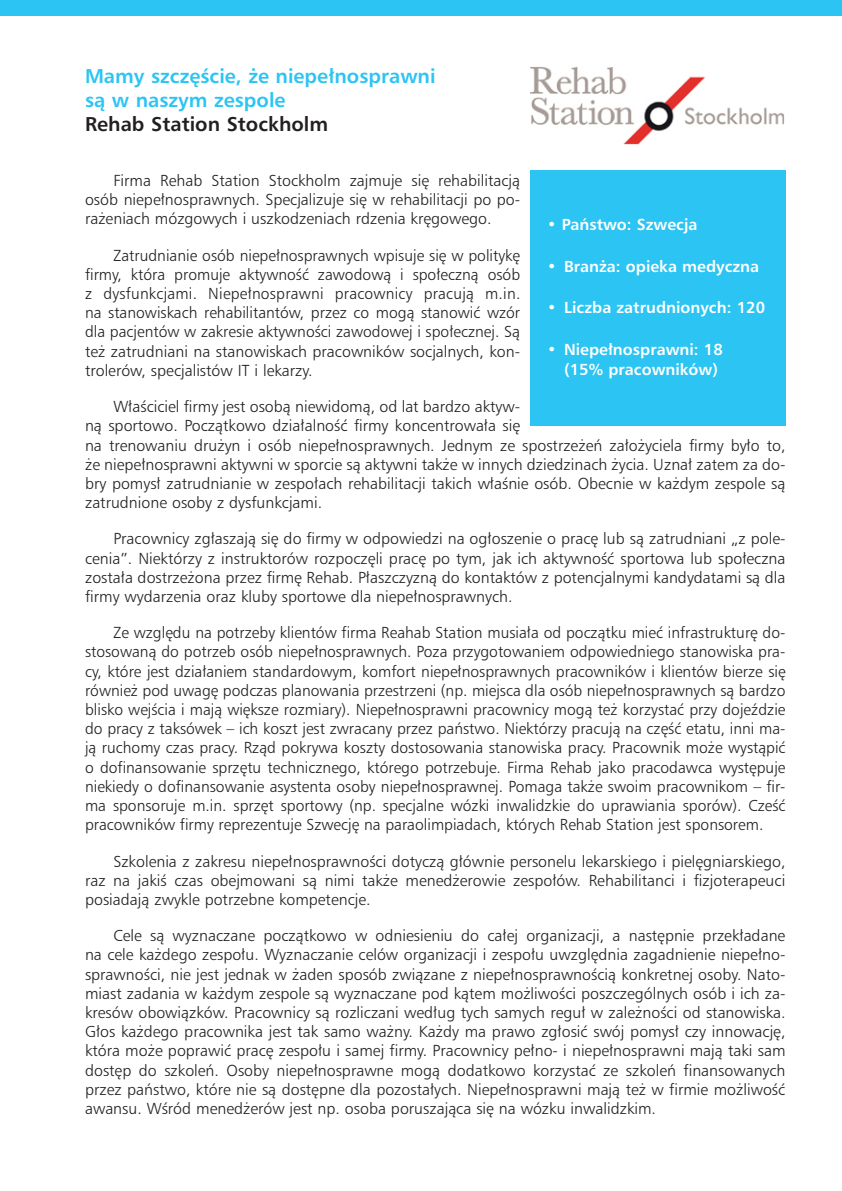
<style>
.page{position:relative;width:842px;height:1191px;background:#fff}
.page>*{position:absolute;margin:0;border:0;box-sizing:border-box;transform-origin:0 0}
.t1{font:700 20px/24px "Humanist Triple Seven PL";color:#2bc4f3}
.t2{font:700 20px "Humanist Triple Seven PL";color:#231f20}
.t3{font:300 16px/19.2px "Humanist Triple Seven PL";color:#231f20;text-align:justify}
.t4{font:700 16px/19.2px "Humanist Triple Seven PL";color:#fff;text-align:right}
</style>
<div class="page">
<div style="left:0;top:0;width:842px;height:16px;background:#2bc4f3"></div>
<div style="left:530px;top:170px;width:255px;height:255px;background:#2bc4f3"></div>
<img style="left:531px;top:67px;width:253px;height:78px">
<p class="t1" style="left:85px;top:66px;width:352px">Mamy szcz´Êcie, ˝e niepe∏nosprawni sà w naszym zespole</p>
<p class="t2" style="left:85px;top:116px;width:245px">Rehab Station Stockholm</p>
<p class="t3" style="left:85px;top:172px;width:437px;text-indent:28px">Firma Rehab Station Stockholm zajmuje si´ rehabilitacjà osób niepe∏nosprawnych. Specjalizuje si´ w rehabilitacji po po&shy;ra˝eniach mózgowych i uszkodzeniach rdzenia kr´gowego.</p>
<p class="t3" style="left:85px;top:247px;width:437px;text-indent:28px">Zatrudnianie osób niepe∏nosprawnych wpisuje si´ w polityk´ firmy, która promuje aktywnoÊç zawodowà i spo∏ecznà osób z dysfunkcjami. Niepe∏nosprawni pracownicy pracujà m.in. na stanowiskach rehabilitantów, przez co mogà stanowiç wzór dla pacjentów w zakresie aktywnoÊci zawodowej i spo∏ecznej. Sà te˝ zatrudniani na stanowiskach pracowników socjalnych, kon&shy;trolerów, specjalistów IT i lekarzy.</p>
<p class="t3" style="left:85px;top:398px;width:702px;text-align:left;text-indent:28px">W∏aÊciciel firmy jest osobà niewidomà, od lat bardzo aktyw-<br>nà sportowo. Poczàtkowo dzia∏alnoÊç firmy koncentrowa∏a si´<br>na trenowaniu dru˝yn i osób niepe∏nosprawnych. Jednym ze spostrze˝eƒ za∏o˝yciela firmy by∏o to, ˝e niepe∏nosprawni aktywni w sporcie sà aktywni tak˝e w innych dziedzinach ˝ycia. Uzna∏ zatem za do&shy;bry pomys∏ zatrudnianie w zespo∏ach rehabilitacji takich w∏aÊnie osób. Obecnie w ka˝dym zespole sà zatrudnione osoby z dysfunkcjami.</p>
<p class="t3" style="left:85px;top:530px;width:702px;text-indent:28px">Pracownicy zg∏aszajà si´ do firmy w odpowiedzi na og∏oszenie o prac´ lub sà zatrudniani „z pole&shy;cenia”. Niektórzy z instruktorów rozpocz´li prac´ po tym, jak ich aktywnoÊç sportowa lub spo∏eczna zosta∏a dostrze˝ona przez firm´ Rehab. P∏aszczyznà do kontaktów z potencjalnymi kandydatami sà dla firmy wydarzenia oraz kluby sportowe dla niepe∏nosprawnych.</p>
<p class="t3" style="left:85px;top:624px;width:702px;text-indent:28px">Ze wzgl´du na potrzeby klientów firma Reahab Station musia∏a od poczàtku mieç infrastruktur´ do&shy;stosowanà do potrzeb osób niepe∏nosprawnych. Poza przygotowaniem odpowiedniego stanowiska pra&shy;cy, które jest dzia∏aniem standardowym, komfort niepe∏nosprawnych pracowników i klientów bierze si´ równie˝ pod uwag´ podczas planowania przestrzeni (np. miejsca dla osób niepe∏nosprawnych sà bardzo blisko wejÊcia i majà wi´ksze rozmiary). Niepe∏nosprawni pracownicy mogà te˝ korzystaç przy dojeêdzie do pracy z taksówek – ich koszt jest zwracany przez paƒstwo. Niektórzy pracujà na cz´Êç etatu, inni ma&shy;jà ruchomy czas pracy. Rzàd pokrywa koszty dostosowania stanowiska pracy. Pracownik mo˝e wystàpiç o dofinansowanie sprz´tu technicznego, którego potrzebuje. Firma Rehab jako pracodawca wyst´puje niekiedy o dofinansowanie asystenta osoby niepe∏nosprawnej. Pomaga tak˝e swoim pracownikom – fir&shy;ma sponsoruje m.in. sprz´t sportowy (np. specjalne wózki inwalidzkie do uprawiania sporów). CzeÊç pracowników firmy reprezentuje Szwecj´ na paraolimpiadach, których Rehab Station jest sponsorem.</p>
<p class="t3" style="left:85px;top:852px;width:702px;text-indent:28px">Szkolenia z zakresu niepe∏nosprawnoÊci dotyczà g∏ównie personelu lekarskiego i piel´gniarskiego, raz na jakiÊ czas obejmowani sà nimi tak˝e mened˝erowie zespo∏ów. Rehabilitanci i fizjoterapeuci posiadajà zwykle potrzebne kompetencje.</p>
<p class="t3" style="left:85px;top:927px;width:702px;text-indent:28px">Cele sà wyznaczane poczàtkowo w odniesieniu do ca∏ej organizacji, a nast´pnie przek∏adane na cele ka˝dego zespo∏u. Wyznaczanie celów organizacji i zespo∏u uwzgl´dnia zagadnienie niepe∏no&shy;sprawnoÊci, nie jest jednak w ˝aden sposób zwiàzane z niepe∏nosprawnoÊcià konkretnej osoby. Nato&shy;miast zadania w ka˝dym zespole sà wyznaczane pod kàtem mo˝liwoÊci poszczególnych osób i ich za&shy;kresów obowiàzków. Pracownicy sà rozliczani wed∏ug tych samych regu∏ w zale˝noÊci od stanowiska.<br>G∏os ka˝dego pracownika jest tak samo wa˝ny. Ka˝dy ma prawo zg∏osiç swój pomys∏ czy innowacj´, która mo˝e poprawiç prac´ zespo∏u i samej firmy. Pracownicy pe∏no- i niepe∏nosprawni majà taki sam dost´p do szkoleƒ. Osoby niepe∏nosprawne mogà dodatkowo korzystaç ze szkoleƒ finansowanych przez paƒstwo, które nie sà dost´pne dla pozosta∏ych. Niepe∏nosprawni majà te˝ w firmie mo˝liwoÊç awansu. WÊród mened˝erów jest np. osoba poruszajàca si´ na wózku inwalidzkim.</p>
<p class="t4" style="left:547px;top:216px;width:152px">• Paƒstwo: Szwecja</p>
<p class="t4" style="left:547px;top:257px;width:214px">• Bran˝a: opieka medyczna</p>
<p class="t4" style="left:547px;top:299px;width:220px">• Liczba zatrudnionych: 120</p>
<p class="t4" style="left:547px;top:341px;width:177px">• Niepe∏nosprawni: 18 (15% pracowników)</p>
</div>
